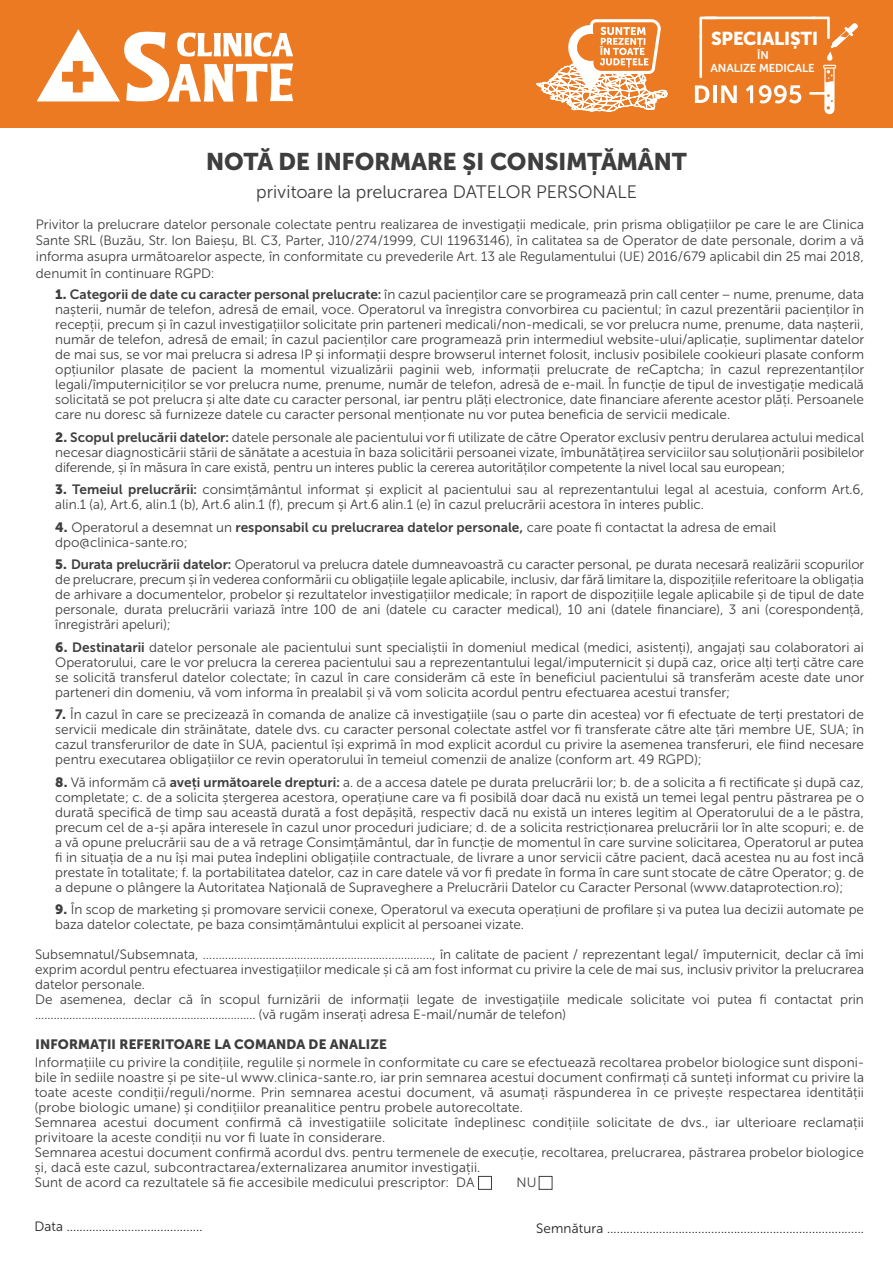
<style>
.page{position:relative;width:893px;height:1263px;background:#fff}
.page>*{position:absolute;margin:0;border:0;box-sizing:border-box;transform-origin:0 0}
.t1{font:24px "Museo Sans Cyrl 900";color:#3e3e3f}
.t2{font:18.6px "Museo Sans Cyrl 900";letter-spacing:-.01em;color:#fff}
.t3{font:18px "Museo Sans Cyrl 300";color:#3e3e3f}
.t4{font:13.5px/15px "Museo Sans Cyrl 300";color:#3e3e3f;text-align:justify}
.t5{font:13.5px "Museo Sans Cyrl 300";letter-spacing:.01em;color:#231f20}
.t6{font:13.5px "Museo Sans Cyrl 900";letter-spacing:.01em;color:#3e3e3f}
.t7{font:11.4px "Museo Sans Cyrl 700";letter-spacing:-.01em;color:#fff}
.t8{font:11.1px "Museo Sans Cyrl 700";color:#fff}
.s1{font-family:"Museo Sans Cyrl 900"}
.s2{font-family:"Museo Sans Cyrl 700"}
</style>
<div class="page">
<div style="left:0;top:0;width:893px;height:127px;background:#ec7a23"></div>
<svg style="left:37px;top:29px;width:256px;height:73px"></svg>
<svg style="left:536px;top:19px;width:131px;height:93px"></svg>
<svg style="left:812px;top:17px;width:46px;height:97px"></svg>
<svg style="left:699px;top:17px;width:18px;height:22px"></svg>
<hr style="left:699px;top:35px;width:3px;height:43px;background:#fff">
<hr style="left:809px;top:92px;width:17px;height:3px;background:#fff">
<hr style="left:704px;top:17px;width:111px;height:2px;background:#fff">
<svg style="left:746px;top:85px;width:55px;height:18px"></svg>
<svg style="left:695px;top:85px;width:14px;height:18px"></svg>
<hr style="left:713px;top:85px;width:4px;height:18px;background:#fff">
<svg style="left:721px;top:85px;width:16px;height:18px"></svg>
<div style="left:478px;top:1176px;width:14px;height:13px;border:1px solid #3e3e3f"></div>
<div style="left:539px;top:1176px;width:13px;height:13px;border:1px solid #3e3e3f"></div>
<h2 class="t2" style="left:711px;top:28px;width:109px">SPECIALIȘTI</h2>
<p class="t7" style="left:711px;top:62px;width:106px">ANALIZE MEDICALE</p>
<p class="t8" style="left:757px;top:49px;width:13px">ÎN</p>
<h1 class="t1" style="left:206px;top:148px;width:483px">NOTĂ DE INFORMARE ȘI CONSIMȚĂMÂNT</h1>
<h3 class="t3" style="left:256px;top:182px;width:382px">privitoare la prelucrarea DATELOR PERSONALE</h3>
<p class="t4" style="left:36px;top:216px;width:830px;line-height:16.2px">Privitor la prelucrare datelor personale colectate pentru realizarea de investigații medicale, prin prisma obligațiilor pe care le are Clinica Sante SRL (Buzău, Str. Ion Baieșu, Bl. C3, Parter, J10/274/1999, CUI 11963146), în calitatea sa de Operator de date personale, dorim a vă informa asupra următoarelor aspecte, în conformitate cu prevederile Art. 13 ale Regulamentului (UE) 2016/679 aplicabil din 25 mai 2018, denumit în continuare RGPD:</p>
<p class="t4" style="left:55px;top:287px;width:810px"><span class="s1">1.</span> <span class="s2">Categorii de date cu caracter personal prelucrate:</span> în cazul pacienților care se programează prin call center – nume, prenume, data nașterii, număr de telefon, adresă de email, voce. Operatorul va înregistra convorbirea cu pacientul; în cazul prezentării pacienților în recepții, precum și în cazul investigațiilor solicitate prin parteneri medicali/non-medicali, se vor prelucra nume, prenume, data nașterii, număr de telefon, adresă de email; în cazul pacienților care programează prin intermediul website-ului/aplicație, suplimentar datelor de mai sus, se vor mai prelucra si adresa IP și informații despre browserul internet folosit, inclusiv posibilele cookieuri plasate conform opțiunilor plasate de pacient la momentul vizualizării paginii web, informații prelucrate de reCaptcha; în cazul reprezentanților legali/împuterniciților se vor prelucra nume, prenume, număr de telefon, adresă de e-mail. În funcție de tipul de investigație medicală solicitată se pot prelucra și alte date cu caracter personal, iar pentru plăți electronice, date financiare aferente acestor plăți. Persoanele care nu doresc să furnizeze datele cu caracter personal menționate nu vor putea beneficia de servicii medicale.</p>
<p class="t4" style="left:55px;top:430px;width:810px"><span class="s1">2.</span> <span class="s2">Scopul prelucării datelor:</span> datele personale ale pacientului vor fi utilizate de către Operator exclusiv pentru derularea actului medical necesar diagnosticării stării de sănătate a acestuia în baza solicitării persoanei vizate, îmbunătățirea serviciilor sau soluționării posibilelor diferende, și în măsura în care există, pentru un interes public la cererea autorităților competente la nivel local sau european;</p>
<p class="t4" style="left:55px;top:482px;width:810px"><span class="s1">3.</span> <span class="s2">Temeiul prelucrării:</span> consimțământul informat și explicit al pacientului sau al reprezentantului legal al acestuia, conform Art.6, alin.1 (a), Art.6, alin.1 (b), Art.6 alin.1 (f), precum și Art.6 alin.1 (e) în cazul prelucrării acestora în interes public.</p>
<p class="t4" style="left:55px;top:520px;width:722px"><span class="s1">4.</span> Operatorul a desemnat un <span class="s2">responsabil cu prelucrarea datelor personale,</span> care poate fi contactat la adresa de email dpo@clinica-sante.ro;</p>
<p class="t4" style="left:55px;top:557px;width:811px"><span class="s1">5.</span> <span class="s2">Durata prelucrării datelor:</span> Operatorul va prelucra datele dumneavoastră cu caracter personal, pe durata necesară realizării scopurilor de prelucrare, precum și în vederea conformării cu obligațiile legale aplicabile, inclusiv, dar fără limitare la, dispozițiile referitoare la obligația de arhivare a documentelor, probelor și rezultatelor investigațiilor medicale; în raport de dispozițiile legale aplicabile și de tipul de date personale, durata prelucrării variază între 100 de ani (datele cu caracter medical), 10 ani (datele financiare), 3 ani (corespondență, înregistrări apeluri);</p>
<p class="t4" style="left:55px;top:640px;width:810px"><span class="s1">6.</span> <span class="s2">Destinatarii</span> datelor personale ale pacientului sunt specialiștii în domeniul medical (medici, asistenți), angajați sau colaboratori ai Operatorului, care le vor prelucra la cererea pacientului sau a reprezentantului legal/imputernicit și după caz, orice alți terți către care se solicită transferul datelor colectate; în cazul în care considerăm că este în beneficiul pacientului să transferăm aceste date unor parteneri din domeniu, vă vom informa în prealabil și vă vom solicita acordul pentru efectuarea acestui transfer;</p>
<p class="t4" style="left:55px;top:707px;width:810px"><span class="s1">7.</span> În cazul în care se precizează în comanda de analize că investigațiile (sau o parte din acestea) vor fi efectuate de terți prestatori de servicii medicale din străinătate, datele dvs. cu caracter personal colectate astfel vor fi transferate către alte țări membre UE, SUA; în cazul transferurilor de date în SUA, pacientul își exprimă în mod explicit acordul cu privire la asemenea transferuri, ele fiind necesare pentru executarea obligațiilor ce revin operatorului în temeiul comenzii de analize (conform art. 49 RGPD);</p>
<p class="t4" style="left:55px;top:775px;width:810px"><span class="s1">8.</span> Vă informăm că <span class="s2">aveți următoarele drepturi:</span> a. de a accesa datele pe durata prelucrării lor; b. de a solicita a fi rectificate și după caz, completate; c. de a solicita ștergerea acestora, operațiune care va fi posibilă doar dacă nu există un temei legal pentru păstrarea pe o durată specifică de timp sau această durată a fost depășită, respectiv dacă nu există un interes legitim al Operatorului de a le păstra, precum cel de a-și apăra interesele în cazul unor proceduri judiciare; d. de a solicita restricționarea prelucrării lor în alte scopuri; e. de a vă opune prelucrării sau de a vă retrage Consimțământul, dar în funcție de momentul în care survine solicitarea, Operatorul ar putea fi in situația de a nu își mai putea îndeplini obligațiile contractuale, de livrare a unor servicii către pacient, dacă acestea nu au fost incă prestate în totalitate; f. la portabilitatea datelor, caz in care datele vă vor fi predate în forma în care sunt stocate de către Operator; g. de a depune o plângere la Autoritatea Naţională de Supraveghere a Prelucrării Datelor cu Caracter Personal (www.dataprotection.ro);</p>
<p class="t4" style="left:55px;top:902px;width:810px"><span class="s1">9.</span> În scop de marketing și promovare servicii conexe, Operatorul va executa operațiuni de profilare și va putea lua decizii automate pe baza datelor colectate, pe baza consimțământului explicit al persoanei vizate.</p>
<p class="t4" style="left:35px;top:947px;width:830px;text-align:left">Subsemnatul/Subsemnata, ………………………………………………..………...….., în calitate de pacient / reprezentant legal/ împuternicit, declar că îmi exprim acordul pentru efectuarea investigațiilor medicale și că am fost informat cu privire la cele de mai sus, inclusiv privitor la prelucrarea datelor personale.<br>De asemenea, declar că în scopul furnizării de informații legate de investigațiile medicale solicitate voi putea fi contactat prin ....................................................................... (vă rugăm inserați adresa E-mail/număr de telefon)</p>
<p class="t6" style="left:36px;top:1036px;width:353px">INFORMAȚII REFERITOARE LA COMANDA DE ANALIZE</p>
<p class="t4" style="left:35px;top:1055px;width:831px;text-align:left">Informațiile cu privire la condițiile, regulile și normele în conformitate cu care se efectuează recoltarea probelor biologice sunt disponi&shy;bile în sediile noastre și pe site-ul www.clinica-sante.ro, iar prin semnarea acestui document confirmați că sunteți informat cu privire la toate aceste condiții/reguli/norme. Prin semnarea acestui document, vă asumați răspunderea în ce privește respectarea identității (probe biologic umane) și condițiilor preanalitice pentru probele autorecoltate.<br>Semnarea acestui document confirmă că investigatiile solicitate îndeplinesc condițiile solicitate de dvs., iar ulterioare reclamații privitoare la aceste condiții nu vor fi luate în considerare.<br>Semnarea acestui document confirmă acordul dvs. pentru termenele de execuție, recoltarea, prelucrarea, păstrarea probelor biologice și, dacă este cazul, subcontractarea/externalizarea anumitor investigații.<br>Sunt de acord ca rezultatele să fie accesibile medicului prescriptor: DA</p>
<p class="t4" style="left:517px;top:1175px;width:22px">NU</p>
<p class="t5" style="left:34px;top:1219px;width:170px">Data …..………............................</p>
<p class="t5" style="left:536px;top:1221px;width:329px">Semnătura ...............................................................................</p>
</div>
